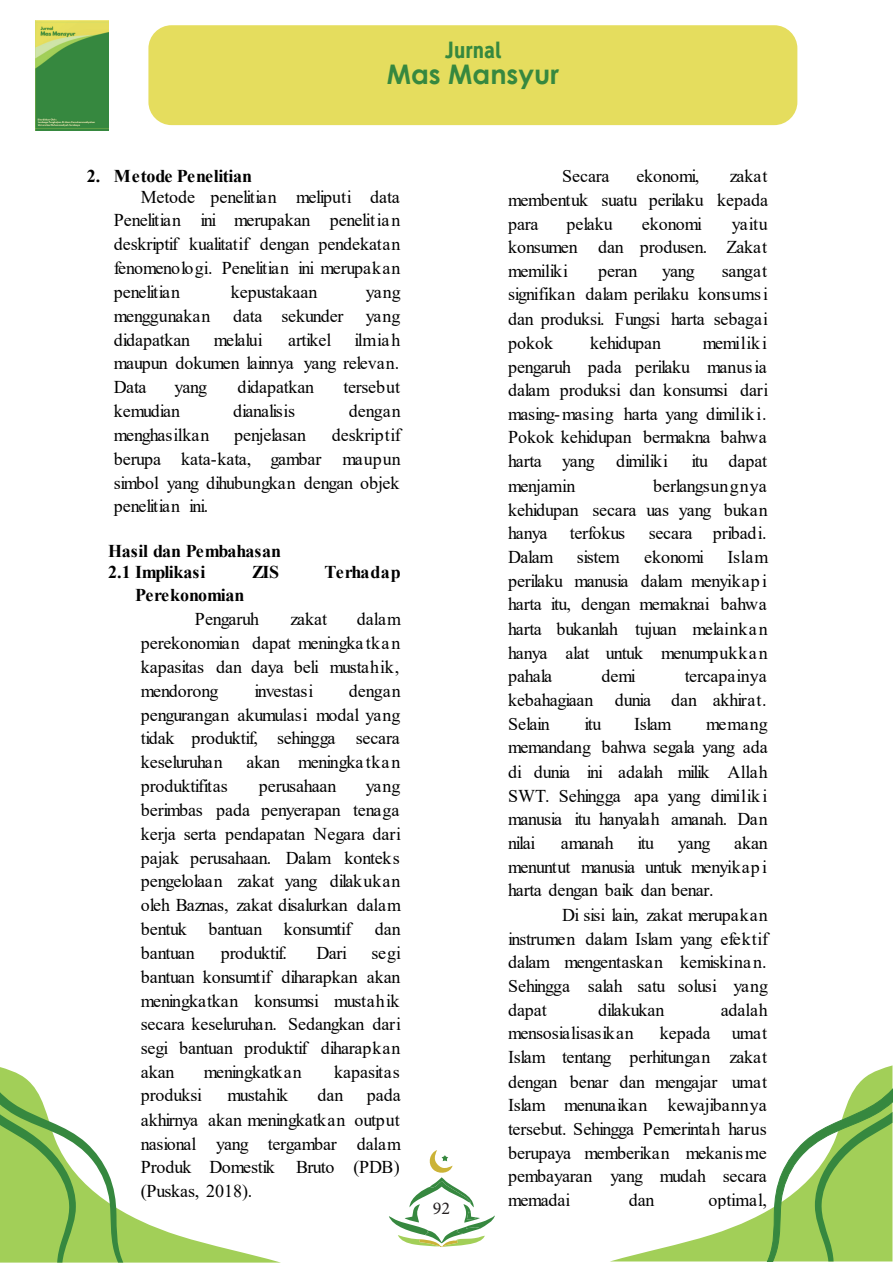
<style>
.page{position:relative;width:893px;height:1263px;background:#fff}
.page>*{position:absolute;margin:0;border:0;box-sizing:border-box;transform-origin:0 0}
.t1{font:700 27px "Century Gothic";color:#36883f}
.t2{font:700 21px "Deansgate Condensed";color:#36883f}
.t3{font:18px/23.7px "Times New Roman";letter-spacing:-.005em;color:#000;text-align:justify}
.t4{font:700 18px/20.4px "Times New Roman";letter-spacing:-.015em;color:#000}
.t5{font:18px "Times New Roman";letter-spacing:-.03em;color:#000}
.t6{font:18px "Times New Roman";letter-spacing:-.065em;color:#000}
.t7{font:700 18px "Times New Roman";letter-spacing:.005em;color:#000}
.t8{font:18px "Times New Roman";letter-spacing:-.05em;color:#000}
.t9{font:18px "Minion Pro";color:#231f20}
.s1{font-weight:700}
.s2{font-weight:400}
</style>
<div class="page">
<svg style="left:612px;top:1065px;width:280px;height:196px"></svg>
<svg style="left:767px;top:1088px;width:126px;height:174px"></svg>
<svg style="left:0;top:1067px;width:279px;height:195px"></svg>
<svg style="left:0;top:1090px;width:123px;height:172px"></svg>
<svg style="left:389px;top:1150px;width:106px;height:97px"></svg>
<div style="left:148px;top:25px;width:649px;height:100px;background:#e5dd5e;border-radius:23px"></div>
<img style="left:35px;top:21px;width:73px;height:109px">
<p class="t2" style="left:445px;top:33px;width:58px">Jurnal</p>
<h1 class="t1" style="left:387px;top:54px;width:174px">Mas Mansyur</h1>
<p class="t3" style="left:141px;top:166px;width:260px;line-height:20.2px;text-indent:-54px"><span class="s1">2. Metode Penelitian<br></span>Metode penelitian meliputi data</p>
<p class="t3" style="left:114px;top:208px;width:288px">Penelitian ini merupakan penelitian deskriptif kualitatif dengan pendekatan fenomenologi. Penelitian ini merupakan penelitian</p>
<p class="t3" style="left:231px;top:280px;width:88px">kepustakaan</p>
<p class="t3" style="left:366px;top:280px;width:36px">yang</p>
<p class="t3" style="left:114px;top:303px;width:98px">menggunakan</p>
<p class="t3" style="left:233px;top:303px;width:169px">data sekunder yang</p>
<p class="t3" style="left:114px;top:327px;width:78px">didapatkan</p>
<p class="t8" style="left:214px;top:327px;width:50px">melalui</p>
<p class="t3" style="left:288px;top:327px;width:45px">artikel</p>
<p class="t3" style="left:114px;top:327px;width:288px;text-indent:241px">ilmiah maupun dokumen lainnya yang relevan.<br>Data</p>
<p class="t3" style="left:175px;top:374px;width:34px">yang</p>
<p class="t3" style="left:238px;top:374px;width:78px">didapatkan</p>
<p class="t3" style="left:343px;top:374px;width:58px">tersebut</p>
<p class="t3" style="left:114px;top:398px;width:68px">kemudian</p>
<p class="t5" style="left:233px;top:398px;width:64px">dianalisis</p>
<p class="t3" style="left:349px;top:398px;width:53px">dengan</p>
<p class="t5" style="left:114px;top:423px;width:97px">menghasilkan</p>
<p class="t3" style="left:234px;top:423px;width:73px">penjelasan</p>
<p class="t3" style="left:114px;top:423px;width:289px;text-indent:218px">deskriptif berupa kata-kata, gambar maupun simbol yang dihubungkan dengan objek penelitian ini.</p>
<p class="t4" style="left:108px;top:540px;width:175px">Hasil dan Pembahasan<br>2.1 Implikasi</p>
<p class="t4" style="left:252px;top:561px;width:28px">ZIS</p>
<p class="t7" style="left:324px;top:559px;width:78px">Terhadap</p>
<p class="t4" style="left:195px;top:583px;width:66px;line-height:23.7px;text-indent:-60px">Perekonomian<br><span class="s2">Pengaruh</span></p>
<p class="t3" style="left:141px;top:606px;width:262px;text-indent:216px">dalam perekonomian dapat meningkatkan kapasitas dan daya beli mustahik, mendorong</p>
<p class="t3" style="left:290px;top:606px;width:38px">zakat</p>
<p class="t3" style="left:141px;top:678px;width:261px;text-indent:208px">dengan pengurangan akumulasi modal yang tidak produktif, sehingga secara keseluruhan</p>
<p class="t3" style="left:254px;top:678px;width:60px">investasi</p>
<p class="t3" style="left:247px;top:749px;width:156px">akan meningkatkan</p>
<p class="t3" style="left:141px;top:773px;width:88px">produktifitas</p>
<p class="t3" style="left:259px;top:773px;width:79px">perusahaan</p>
<p class="t3" style="left:141px;top:773px;width:262px;text-indent:225px">yang berimbas pada penyerapan tenaga kerja serta pendapatan Negara dari pajak perusahaan. Dalam konteks pengelolaan zakat yang dilakukan oleh Baznas, zakat disalurkan dalam bentuk bantuan konsumtif</p>
<p class="t3" style="left:375px;top:916px;width:27px">dan</p>
<p class="t3" style="left:141px;top:941px;width:55px">bantuan</p>
<p class="t3" style="left:221px;top:941px;width:68px">produktif.</p>
<p class="t3" style="left:316px;top:941px;width:32px">Dari</p>
<p class="t3" style="left:141px;top:941px;width:262px;text-indent:231px">segi bantuan konsumtif diharapkan akan meningkatkan konsumsi mustahik secara keseluruhan. Sedangkan dari segi bantuan produktif diharapkan akan</p>
<p class="t3" style="left:204px;top:1059px;width:99px">meningkatkan</p>
<p class="t3" style="left:334px;top:1059px;width:67px">kapasitas</p>
<p class="t3" style="left:141px;top:1083px;width:63px">produksi</p>
<p class="t5" style="left:227px;top:1082px;width:62px">mustahik</p>
<p class="t3" style="left:317px;top:1083px;width:27px">dan</p>
<p class="t3" style="left:141px;top:1082px;width:262px;text-indent:226px">pada akhirnya akan meningkatkan output nasional yang tergambar dalam Produk Domestik Bruto (PDB) (Puskas, 2018).</p>
<p class="t9" style="left:433px;top:1196px;width:19px">92</p>
<p class="t3" style="left:508px;top:164px;width:261px;text-indent:222px">zakat membentuk suatu perilaku kepada para</p>
<p class="t3" style="left:562px;top:164px;width:49px">Secara</p>
<p class="t3" style="left:636px;top:164px;width:64px">ekonomi,</p>
<p class="t3" style="left:508px;top:211px;width:261px;text-indent:224px">yaitu konsumen dan produsen. Zakat memiliki</p>
<p class="t3" style="left:567px;top:211px;width:48px">pelaku</p>
<p class="t3" style="left:642px;top:211px;width:62px">ekonomi</p>
<p class="t3" style="left:508px;top:258px;width:262px;text-indent:214px">sangat signifikan dalam perilaku konsumsi dan produksi. Fungsi harta sebagai pokok</p>
<p class="t3" style="left:598px;top:258px;width:41px">peran</p>
<p class="t3" style="left:662px;top:258px;width:34px">yang</p>
<p class="t3" style="left:508px;top:330px;width:262px;text-indent:195px">memiliki pengaruh pada perilaku manusia dalam produksi dan konsumsi dari masing-masing harta yang dimiliki.<br>Pokok kehidupan bermakna bahwa harta yang dimiliki</p>
<p class="t3" style="left:590px;top:330px;width:72px">kehidupan</p>
<p class="t3" style="left:691px;top:449px;width:77px">itu dapat</p>
<p class="t5" style="left:508px;top:473px;width:69px">menjamin</p>
<p class="t3" style="left:508px;top:474px;width:261px;text-indent:145px">berlangsungnya kehidupan secara uas yang bukan hanya terfokus</p>
<p class="t3" style="left:649px;top:521px;width:120px">secara pribadi.</p>
<p class="t3" style="left:508px;top:544px;width:262px;text-indent:219px">Islam perilaku manusia dalam menyikapi harta itu, dengan memaknai bahwa harta bukanlah tujuan melainkan hanya alat untuk menumpukka n pahala</p>
<p class="t3" style="left:508px;top:544px;width:47px">Dalam</p>
<p class="t3" style="left:577px;top:544px;width:45px">sistem</p>
<p class="t3" style="left:644px;top:544px;width:62px">ekonomi</p>
<p class="t3" style="left:508px;top:664px;width:260px;text-indent:177px">tercapainya kebahagiaan dunia dan akhirat.<br>Selain</p>
<p class="t3" style="left:601px;top:664px;width:36px">demi</p>
<p class="t3" style="left:585px;top:711px;width:18px">itu</p>
<p class="t3" style="left:634px;top:711px;width:39px">Islam</p>
<p class="t3" style="left:508px;top:711px;width:261px;text-indent:198px">memang memandang bahwa segala yang ada di dunia ini adalah milik Allah SWT. Sehingga apa yang dimiliki manusia itu hanyalah amanah. Dan nilai</p>
<p class="t3" style="left:561px;top:830px;width:54px">amanah</p>
<p class="t3" style="left:637px;top:830px;width:18px">itu</p>
<p class="t3" style="left:678px;top:830px;width:34px">yang</p>
<p class="t3" style="left:734px;top:830px;width:35px">akan</p>
<p class="t6" style="left:508px;top:854px;width:260px">menuntut manusia untuk menyikap i</p>
<p class="t3" style="left:508px;top:878px;width:207px">harta dengan baik dan benar.</p>
<p class="t3" style="left:562px;top:903px;width:207px">Di sisi lain, zakat merupakan</p>
<p class="t3" style="left:508px;top:926px;width:261px">instrumen dalam Islam yang efektif</p>
<p class="t3" style="left:508px;top:950px;width:260px">dalam mengentaskan kemiskinan.</p>
<p class="t3" style="left:508px;top:973px;width:262px">Sehingga salah satu solusi yang</p>
<p class="t3" style="left:508px;top:997px;width:40px">dapat</p>
<p class="t3" style="left:598px;top:997px;width:68px">dilakukan</p>
<p class="t3" style="left:721px;top:997px;width:49px">adalah</p>
<p class="t3" style="left:508px;top:1021px;width:127px">mensosialisasikan</p>
<p class="t3" style="left:508px;top:1021px;width:261px;text-indent:152px">kepada umat Islam tentang perhitungan zakat dengan benar dan mengajar umat Islam menunaikan kewajibannya tersebut. Sehingga Pemerintah harus berupaya memberikan mekanisme pembayaran yang mudah secara memadai</p>
<p class="t3" style="left:629px;top:1187px;width:27px">dan</p>
<p class="t3" style="left:709px;top:1187px;width:60px">optimal,</p>
</div>
